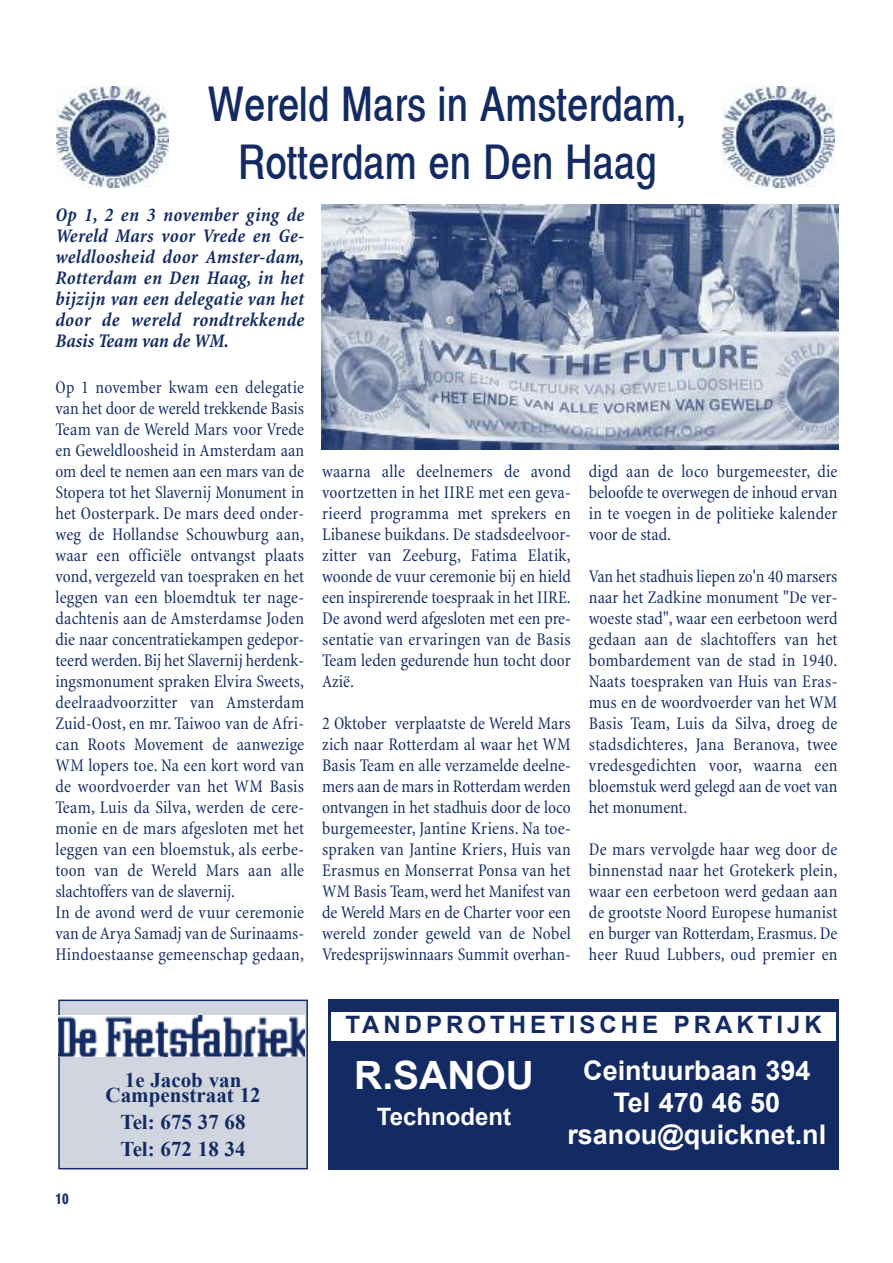
<style>
.page{position:relative;width:893px;height:1263px;background:#fff}
.page>*{position:absolute;margin:0;border:0;box-sizing:border-box;transform-origin:0 0}
.t1{font:48px/57.6px "Xerox Sans Serif Narrow FC";color:#132b62;text-align:center}
.t2{font:700 39px "Arial";color:#fff}
.t3{font:700 27px/32.4px "Arial";color:#fff;text-align:center}
.t4{font:700 24px "Arial";letter-spacing:.165em;color:#132b62}
.t5{font:700 24px "Arial";color:#fff}
.t6{font:700 21px/15px "Times New Roman";color:#132b62;text-align:center}
.t7{font:italic 700 condensed 19.5px/21px "Minion";letter-spacing:.01em;color:#132b62;text-align:justify}
.t8{font:condensed 18px/21px "Minion";letter-spacing:.005em;color:#132b62;text-align:justify}
.t9{font:700 15px "Xerox Sans Serif Narrow FC";color:#132b62}
</style>
<div class="page">
<div style="left:329px;top:999px;width:510px;height:170px;background:#132b62"></div>
<div style="left:331px;top:1012px;width:505px;height:29px;background:#fff"></div>
<img style="left:56px;top:87px;width:113px;height:100px">
<img style="left:321px;top:204px;width:518px;height:245px">
<img style="left:723px;top:87px;width:112px;height:100px">
<div style="left:60px;top:1001px;width:246px;height:167px;background:#d0d5e0"></div>
<div style="left:58px;top:999px;width:250px;height:170px;border:2px solid #132b62"></div>
<img style="left:58px;top:1016px;width:246px;height:40px">
<h1 class="t1" style="left:208px;top:81px;width:480px">Wereld Mars in Amsterdam,<br>Rotterdam en Den Haag</h1>
<p class="t7" style="left:55px;top:206px;width:250px">Op 1, 2 en 3 november ging de Wereld Mars voor Vrede en Ge&shy;weldloosheid door Amster-dam, Rotterdam en Den Haag, in het bijzijn van een delegatie van het door de wereld rondtrekkende Basis Team van de WM.</p>
<p class="t8" style="left:55px;top:378px;width:250px;text-align:left">Op 1 november kwam een delegatie van het door de wereld trekkende Basis Team van de Wereld Mars voor Vrede en Geweldloosheid in Amsterdam aan om deel te nemen aan een mars van de Stopera tot het Slavernij Monument in het Oosterpark. De mars deed onder&shy;weg de Hollandse Schouwburg aan, waar een officiële ontvangst plaats vond, vergezeld van toespraken en het leggen van een bloemdtuk ter nage&shy;dachtenis aan de Amsterdamse Joden die naar concentratiekampen gedepor&shy;teerd werden.Bij het Slavernij herdenk&shy;ingsmonument spraken Elvira Sweets, deelraadvoorzitter van Amsterdam Zuid-Oost, en mr. Taiwoo van de Afri&shy;can Roots Movement de aanwezige WM lopers toe. Na een kort word van de woordvoerder van het WM Basis Team, Luis da Silva, werden de cere&shy;monie en de mars afgesloten met het leggen van een bloemstuk, als eerbe&shy;toon van de Wereld Mars aan alle slachtoffers van de slavernij.<br>In de avond werd de vuur ceremonie van de Arya Samadj van de Surinaams-Hindoestaanse gemeenschap gedaan,</p>
<p class="t8" style="left:322px;top:462px;width:250px">waarna alle deelnemers de avond voortzetten in het IIRE met een geva&shy;rieerd programma met sprekers en Libanese buikdans. De stadsdeelvoor&shy;zitter van Zeeburg, Fatima Elatik, woonde de vuur ceremonie bij en hield een inspirerende toespraak in het IIRE.<br>De avond werd afgesloten met een pre&shy;sentatie van ervaringen van de Basis Team leden gedurende hun tocht door Azië.</p>
<p class="t8" style="left:322px;top:714px;width:250px">2 Oktober verplaatste de Wereld Mars zich naar Rotterdam al waar het WM Basis Team en alle verzamelde deelne&shy;mers aan de mars in Rotterdam werden ontvangen in het stadhuis door de loco burgemeester, Jantine Kriens. Na toe&shy;spraken van Jantine Kriers, Huis van Erasmus en Monserrat Ponsa van het WM Basis Team,werd het Manifest van de Wereld Mars en de Charter voor een wereld zonder geweld van de Nobel Vredesprijswinnaars Summit overhan-</p>
<p class="t8" style="left:589px;top:462px;width:250px">digd aan de loco burgemeester, die beloofde te overwegen de inhoud ervan in te voegen in de politieke kalender voor de stad.</p>
<p class="t8" style="left:589px;top:567px;width:250px">Van het stadhuis liepen zo'n 40 marsers naar het Zadkine monument "De ver&shy;woeste stad", waar een eerbetoon werd gedaan aan de slachtoffers van het bombardement van de stad in 1940.<br>Naats toespraken van Huis van Eras&shy;mus en de woordvoerder van het WM Basis Team, Luis da Silva, droeg de stadsdichteres, Jana Beranova, twee vredesgedichten voor, waarna een bloemstuk werd gelegd aan de voet van het monument.</p>
<p class="t8" style="left:589px;top:840px;width:250px">De mars vervolgde haar weg door de binnenstad naar het Grotekerk plein, waar een eerbetoon werd gedaan aan de grootste Noord Europese humanist en burger van Rotterdam, Erasmus. De heer Ruud Lubbers, oud premier en</p>
<p class="t9" style="left:55px;top:1193px;width:15px">10</p>
<p class="t6" style="left:106px;top:1073px;width:157px">1e Jacob van<br>Campenstraat 12</p>
<p class="t6" style="left:121px;top:1109px;width:127px;line-height:27px;text-align:left">Tel: 675 37 68<br>Tel: 672 18 34</p>
<h3 class="t4" style="left:345px;top:1011px;width:478px">TANDPROTHETISCHE PRAKTIJK</h3>
<h3 class="t3" style="left:567px;top:1054px;width:260px">Ceintuurbaan 394<br>Tel 470 46 50 rsanou@quicknet.nl</h3>
<h2 class="t2" style="left:354px;top:1054px;width:181px">R.SANOU</h2>
<h3 class="t5" style="left:377px;top:1103px;width:136px">Technodent</h3>
</div>
